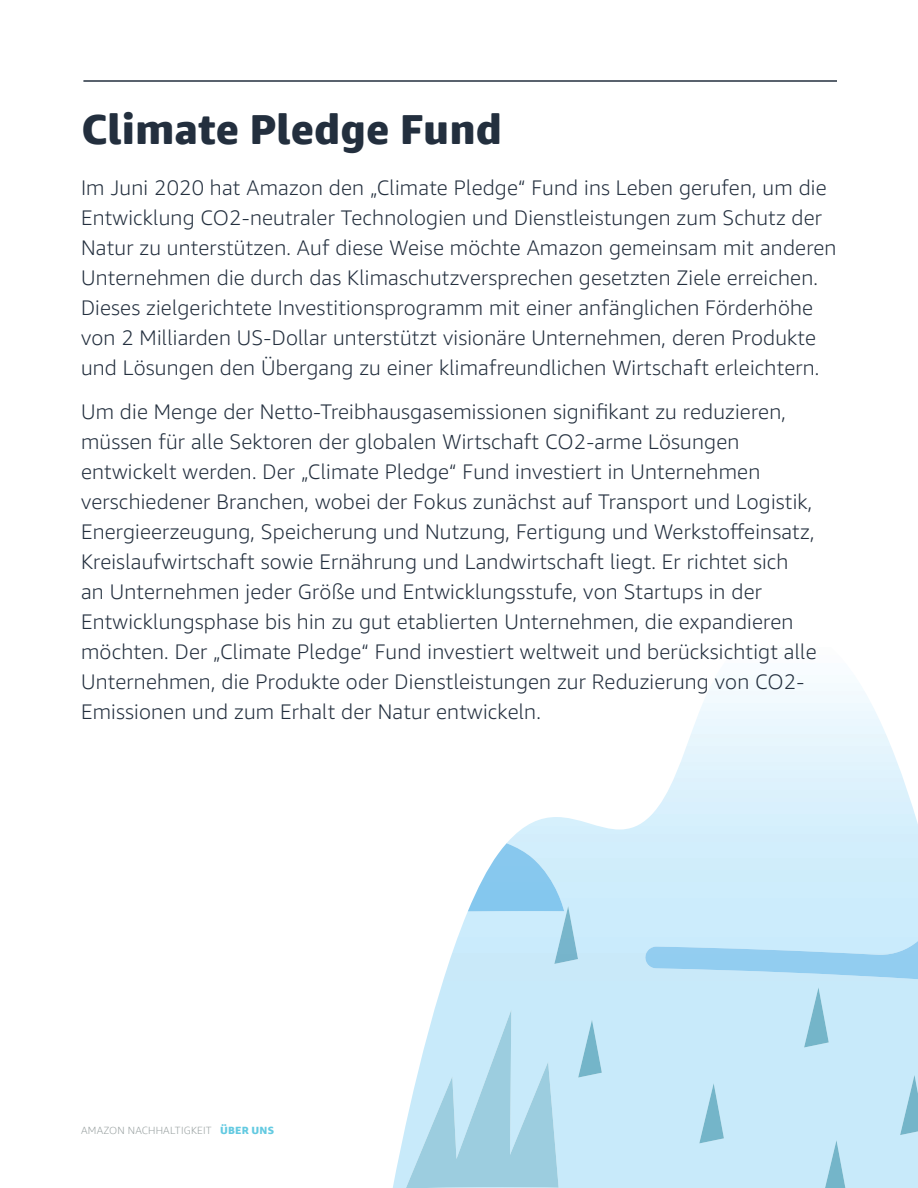
<style>
.page{position:relative;width:918px;height:1188px;background:#fff}
.page>*{position:absolute;margin:0;border:0;box-sizing:border-box;transform-origin:0 0}
.t1{font:800 42px "Amazon Ember Display";color:#232f3e}
.t2{font:300 21px/30px "Amazon Ember";letter-spacing:.01em;color:#232f3e}
.t3{font:300 10.5px "Amazon Ember Display";letter-spacing:.02em;color:#98a0a0}
.s1{font-weight:800;color:#63cae1}
</style>
<div class="page">
<img style="left:554px;top:906px;width:24px;height:58px">
<img style="left:578px;top:1020px;width:24px;height:58px">
<img style="left:900px;top:1075px;width:18px;height:60px">
<img style="left:825px;top:1140px;width:20px;height:48px">
<img style="left:804px;top:987px;width:25px;height:61px">
<img style="left:699px;top:1083px;width:25px;height:60px">
<img style="left:468px;top:843px;width:96px;height:68px">
<img style="left:643px;top:941px;width:275px;height:38px">
<img style="left:406px;top:1010px;width:153px;height:178px">
<hr style="left:83px;top:80px;width:754px;height:2px;background:#232f3e">
<h1 class="t1" style="left:81px;top:103px;width:423px">Climate Pledge Fund</h1>
<p class="t2" style="left:81px;top:173px;width:757px">Im Juni 2020 hat Amazon den „Climate Pledge“ Fund ins Leben gerufen, um die Entwicklung CO2-neutraler Technologien und Dienstleistungen zum Schutz der Natur zu unterstützen. Auf diese Weise möchte Amazon gemeinsam mit anderen Unternehmen die durch das Klimaschutzversprechen gesetzten Ziele erreichen.<br>Dieses zielgerichtete Investitionsprogramm mit einer anfänglichen Förderhöhe von 2 Milliarden US-Dollar unterstützt visionäre Unternehmen, deren Produkte und Lösungen den Übergang zu einer klimafreundlichen Wirtschaft erleichtern.</p>
<p class="t2" style="left:81px;top:396px;width:737px">Um die Menge der Netto-Treibhausgasemissionen signifikant zu reduzieren, müssen für alle Sektoren der globalen Wirtschaft CO2-arme Lösungen entwickelt werden. Der „Climate Pledge“ Fund investiert in Unternehmen verschiedener Branchen, wobei der Fokus zunächst auf Transport und Logistik, Energieerzeugung, Speicherung und Nutzung, Fertigung und Werkstoffeinsatz, Kreislaufwirtschaft sowie Ernährung und Landwirtschaft liegt. Er richtet sich an Unternehmen jeder Größe und Entwicklungsstufe, von Startups in der Entwicklungsphase bis hin zu gut etablierten Unternehmen, die expandieren möchten. Der „Climate Pledge“ Fund investiert weltweit und berücksichtigt alle Unternehmen, die Produkte oder Dienstleistungen zur Reduzierung von CO2- Emissionen und zum Erhalt der Natur entwickeln.</p>
<p class="t3" style="left:81px;top:1124px;width:194px">AMAZON NACHHALTIGKEIT <span class="s1">ÜBER UNS</span></p>
</div>
